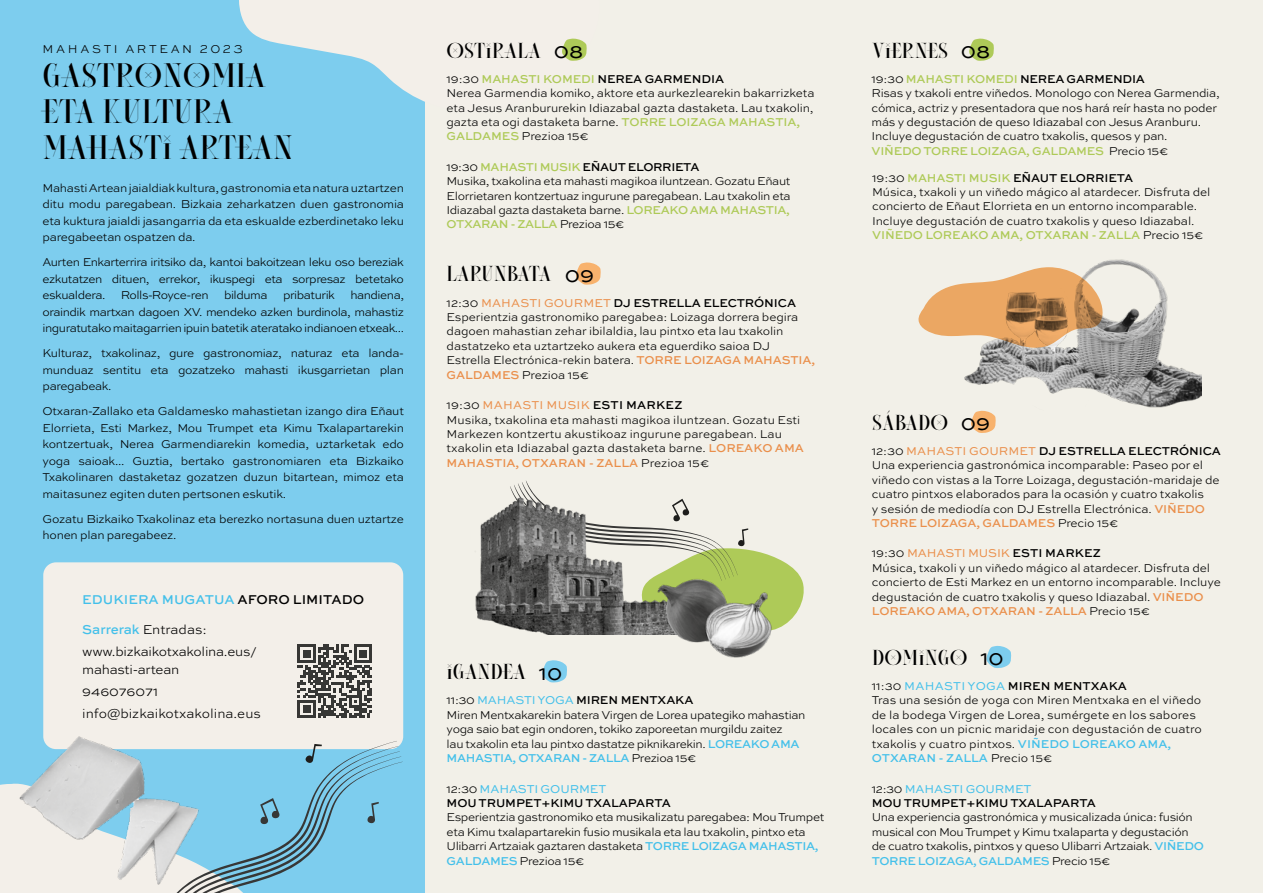
<style>
.page{position:relative;width:1263px;height:893px;background:#f2f0e8}
.page>*{position:absolute;margin:0;border:0;box-sizing:border-box;transform-origin:0 0}
.t1{font:33px/36px "Consent";color:#000}
.t2{font:21px "Consent";color:#000}
.t3{font:21px "Consent";letter-spacing:-.02em;color:#000}
.t4{font:300 13.5px/22.2px "Sweet Sans Pro";color:#000}
.t5{font:300 13.5px/22.2px "Sweet Sans Pro";letter-spacing:-.02em;color:#000}
.t6{font:500 13.5px "Sweet Sans Pro";color:#43c0ea}
.t7{font:300 12px/14.4px "Sweet Sans Pro";letter-spacing:-.02em;color:#000}
.t8{font:300 12px/14.4px "Sweet Sans Pro";color:#000}
.t9{font:500 12px/14.4px "Sweet Sans Pro";letter-spacing:-.01em;color:#000}
.t10{font:300 12px "Sweet Sans Pro";letter-spacing:.22em;color:#000}
.t11{font:300 12px "Sweet Sans Pro";letter-spacing:-.04em;color:#000}
.t12{font:300 12px "Sweet Sans Pro";letter-spacing:-.045em;color:#000}
.s1{color:#000}
.s2{font-weight:500;color:#43c0ea}
.s3{font-family:"Sweet Sans Pro"}
.s4{font-weight:500;color:#aeca58}
.s5{font-weight:500}
.s6{font-weight:400;color:#ea8f4b}
.s7{font-weight:500;color:#ea8f4b}
.s8{font-weight:400;color:#43c0ea}
.s9{font-weight:300}
</style>
<div class="page">
<img style="left:964px;top:259px;width:237px;height:149px">
<svg style="left:918px;top:267px;width:187px;height:81px"></svg>
<svg style="left:510px;top:481px;width:294px;height:147px"></svg>
<div style="left:0;top:0;width:424px;height:893px;background:#7dcdee"></div>
<svg style="left:542px;top:660px;width:25px;height:23px"></svg>
<svg style="left:239px;top:0;width:348px;height:112px"></svg>
<svg style="left:969px;top:38px;width:25px;height:23px"></svg>
<svg style="left:576px;top:262px;width:25px;height:23px"></svg>
<svg style="left:971px;top:410px;width:25px;height:23px"></svg>
<svg style="left:986px;top:645px;width:25px;height:23px"></svg>
<div style="left:43px;top:562px;width:360px;height:187px;background:#f3efe9;border-radius:13px"></div>
<svg style="left:0;top:741px;width:403px;height:152px"></svg>
<svg style="left:298px;top:645px;width:74px;height:73px"></svg>
<img style="left:475px;top:493px;width:241px;height:142px">
<img style="left:8px;top:729px;width:197px;height:163px">
<img style="left:652px;top:554px;width:127px;height:104px">
<p class="t10" style="left:43px;top:40px;width:202px">MAHASTI ARTEAN 2023</p>
<h1 class="t1" style="left:43px;top:57px;width:252px">GASTRONOMIA<br>ETA KULTURA<br>MAHASTI ARTEAN</h1>
<p class="t7" style="left:43px;top:179px;width:363px;line-height:16.5px;text-align:justify">Mahasti Artean jaialdiak kultura, gastronomia eta natura uztartzen ditu modu paregabean. Bizkaia zeharkatzen duen gastronomia eta kuktura jaialdi jasangarria da eta eskualde ezberdinetako leku paregabeetan ospatzen da.</p>
<p class="t7" style="left:43px;top:253px;width:363px;line-height:16.5px;text-align:justify">Aurten Enkarterrira iritsiko da, kantoi bakoitzean leku oso bereziak ezkutatzen dituen, errekor, ikuspegi eta sorpresaz betetako eskualdera.</p>
<p class="t7" style="left:43px;top:286px;width:363px;line-height:16.5px;text-align:justify;text-indent:308px">handiena, oraindik martxan dagoen XV. mendeko azken burdinola, mahastiz inguratutako maitagarrien ipuin batetik ateratako indianoen etxeak...</p>
<p class="t7" style="left:43px;top:344px;width:363px;line-height:16.5px;text-align:justify">Kulturaz, txakolinaz, gure gastronomiaz, naturaz eta landa&shy;munduaz sentitu eta gozatzeko mahasti ikusgarrietan plan paregabeak.</p>
<p class="t7" style="left:43px;top:402px;width:363px;line-height:16.5px;text-align:justify">Otxaran-Zallako eta Galdamesko mahastietan izango dira Eñaut Elorrieta, Esti Markez, Mou Trumpet eta Kimu Txalapartarekin kontzertuak, Nerea Garmendiarekin komedia, uztarketak edo yoga saioak... Guztia, bertako gastronomiaren eta Bizkaiko Txakolinaren dastaketaz gozatzen duzun bitartean, mimoz eta maitasunez egiten duten pertsonen eskutik.</p>
<p class="t7" style="left:43px;top:510px;width:363px;line-height:16.5px">Gozatu Bizkaiko Txakolinaz eta berezko nortasuna duen uztartze honen plan paregabeez.</p>
<p class="t12" style="left:121px;top:287px;width:89px">Rolls-Royce-ren</p>
<p class="t11" style="left:224px;top:287px;width:45px">bilduma</p>
<p class="t11" style="left:283px;top:287px;width:53px">pribaturik</p>
<p class="t6" style="left:82px;top:589px;width:283px">EDUKIERA MUGATUA <span class="s1">AFORO LIMITADO</span></p>
<p class="t5" style="left:82px;top:617px;width:176px"><span class="s2">Sarrerak</span> Entradas: www.bizkaikotxakolina.eus/</p>
<p class="t4" style="left:82px;top:658px;width:180px">mahasti-artean<br>946076071 info@bizkaikotxakolina.eus</p>
<h2 class="t2" style="left:446px;top:38px;width:138px">OSTIRALA <span class="s3">08</span></h2>
<h2 class="t2" style="left:872px;top:38px;width:120px">VIERNES <span class="s3">08</span></h2>
<p class="t7" style="left:872px;top:71px;width:350px">19:30 <span class="s4">MAHASTI KOMEDI</span> <span class="s5">NEREA GARMENDIA<br></span>Risas y txakoli entre viñedos. Monologo con Nerea Garmendia, cómica, actriz y presentadora que nos hará reír hasta no poder más y degustación de queso Idiazabal con Jesus Aranburu.<br>Incluye degustación de cuatro txakolis, quesos y pan.<br><span class="s4">VIÑEDO TORRE LOIZAGA, GALDAMES</span> Precio 15€</p>
<p class="t7" style="left:446px;top:71px;width:370px">19:30 <span class="s4">MAHASTI KOMEDI</span> <span class="s5">NEREA GARMENDIA<br></span>Nerea Garmendia komiko, aktore eta aurkezlearekin bakarrizketa eta Jesus Aranbururekin Idiazabal gazta dastaketa. Lau txakolin, gazta eta ogi dastaketa barne. <span class="s4">TORRE LOIZAGA MAHASTIA, GALDAMES</span> Prezioa 15€</p>
<p class="t7" style="left:446px;top:159px;width:346px">19:30 <span class="s4">MAHASTI MUSIK</span> <span class="s5">EÑAUT ELORRIETA<br></span>Musika, txakolina eta mahasti magikoa iluntzean. Gozatu Eñaut Elorrietaren kontzertuaz ingurune paregabean. Lau txakolin eta Idiazabal gazta dastaketa barne. <span class="s4">LOREAKO AMA MAHASTIA, OTXARAN - ZALLA</span> Prezioa 15€</p>
<p class="t7" style="left:872px;top:170px;width:340px">19:30 <span class="s4">MAHASTI MUSIK</span> <span class="s5">EÑAUT ELORRIETA<br></span>Música, txakoli y un viñedo mágico al atardecer. Disfruta del concierto de Eñaut Elorrieta en un entorno incomparable.<br>Incluye degustación de cuatro txakolis y queso Idiazabal.<br><span class="s4">VIÑEDO LOREAKO AMA, OTXARAN - ZALLA</span> Precio 15€</p>
<h2 class="t3" style="left:446px;top:262px;width:149px">LARUNBATA <span class="s3">09</span></h2>
<p class="t7" style="left:447px;top:295px;width:370px">12:30 <span class="s6">MAHASTI GOURMET</span> <span class="s5">DJ ESTRELLA ELECTRÓNICA </span>Esperientzia gastronomiko paregabea: Loizaga dorrera begira dagoen mahastian zehar ibilaldia, lau pintxo eta lau txakolin dastatzeko eta uztartzeko aukera eta eguerdiko saioa DJ Estrella Electrónica-rekin batera. <span class="s7">TORRE LOIZAGA MAHASTIA, GALDAMES</span> Prezioa 15€</p>
<p class="t8" style="left:447px;top:398px;width:359px">19:30 <span class="s6">MAHASTI MUSIK</span> <span class="s5">ESTI MARKEZ<br></span>Musika, txakolina eta mahasti magikoa iluntzean. Gozatu Esti Markezen kontzertu akustikoaz ingurune paregabean. Lau txakolin eta Idiazabal gazta dastaketa barne. <span class="s7">LOREAKO AMA MAHASTIA, OTXARAN - ZALLA</span> Prezioa 15€</p>
<h2 class="t2" style="left:872px;top:410px;width:120px">SÁBADO <span class="s3">09</span></h2>
<p class="t7" style="left:872px;top:443px;width:351px">12:30 <span class="s6">MAHASTI GOURMET</span> <span class="s5">DJ ESTRELLA ELECTRÓNICA </span>Una experiencia gastronómica incomparable: Paseo por el viñedo con vistas a la Torre Loizaga, degustación-maridaje de cuatro pintxos elaborados para la ocasión y cuatro txakolis<br>y sesión de mediodía con DJ Estrella Electrónica. <span class="s7">VIÑEDO TORRE LOIZAGA, GALDAMES</span> Precio 15€</p>
<p class="t7" style="left:872px;top:546px;width:350px">19:30 <span class="s6">MAHASTI MUSIK</span> <span class="s5">ESTI MARKEZ<br></span>Música, txakoli y un viñedo mágico al atardecer. Disfruta del concierto de Esti Markez en un entorno incomparable. Incluye degustación de cuatro txakolis y queso Idiazabal. <span class="s7">VIÑEDO LOREAKO AMA, OTXARAN - ZALLA</span> Precio 15€</p>
<h2 class="t2" style="left:446px;top:660px;width:117px">IGANDEA <span class="s3">10</span></h2>
<p class="t7" style="left:447px;top:693px;width:360px">11:30 <span class="s8">MAHASTI YOGA</span> <span class="s5">MIREN MENTXAKA<br></span>Miren Mentxakarekin batera Virgen de Lorea upategiko mahastian yoga saio bat egin ondoren, tokiko zaporeetan murgildu zaitez<br>lau txakolin eta lau pintxo dastatze piknikarekin. <span class="s2">LOREAKO AMA MAHASTIA, OTXARAN - ZALLA</span> Prezioa 15€</p>
<p class="t9" style="left:447px;top:781px;width:226px"><span class="s9">12:30</span> <span class="s8">MAHASTI GOURMET<br></span>MOU TRUMPET+KIMU TXALAPARTA</p>
<p class="t7" style="left:447px;top:810px;width:379px">Esperientzia gastronomiko eta musikalizatu paregabea: Mou Trumpet eta Kimu txalapartarekin fusio musikala eta lau txakolin, pintxo eta Ulibarri Artzaiak gaztaren dastaketa <span class="s2">TORRE LOIZAGA MAHASTIA, GALDAMES</span> Prezioa 15€</p>
<h2 class="t2" style="left:872px;top:645px;width:133px">DOMINGO <span class="s3">10</span></h2>
<p class="t8" style="left:872px;top:678px;width:332px">11:30 <span class="s8">MAHASTI YOGA</span> <span class="s5">MIREN MENTXAKA<br></span>Tras una sesión de yoga con Miren Mentxaka en el viñedo de la bodega Virgen de Lorea, sumérgete en los sabores locales con un picnic maridaje con degustación de cuatro txakolis y cuatro pintxos. <span class="s2">VIÑEDO LOREAKO AMA, OTXARAN - ZALLA</span> Precio 15€</p>
<p class="t9" style="left:872px;top:781px;width:226px"><span class="s9">12:30</span> <span class="s8">MAHASTI GOURMET<br></span>MOU TRUMPET+KIMU TXALAPARTA</p>
<p class="t7" style="left:872px;top:810px;width:334px">Una experiencia gastronómica y musicalizada única: fusión musical con Mou Trumpet y Kimu txalaparta y degustación de cuatro txakolis, pintxos y queso Ulibarri Artzaiak. <span class="s2">VIÑEDO TORRE LOIZAGA, GALDAMES</span> Precio 15€</p>
</div>
